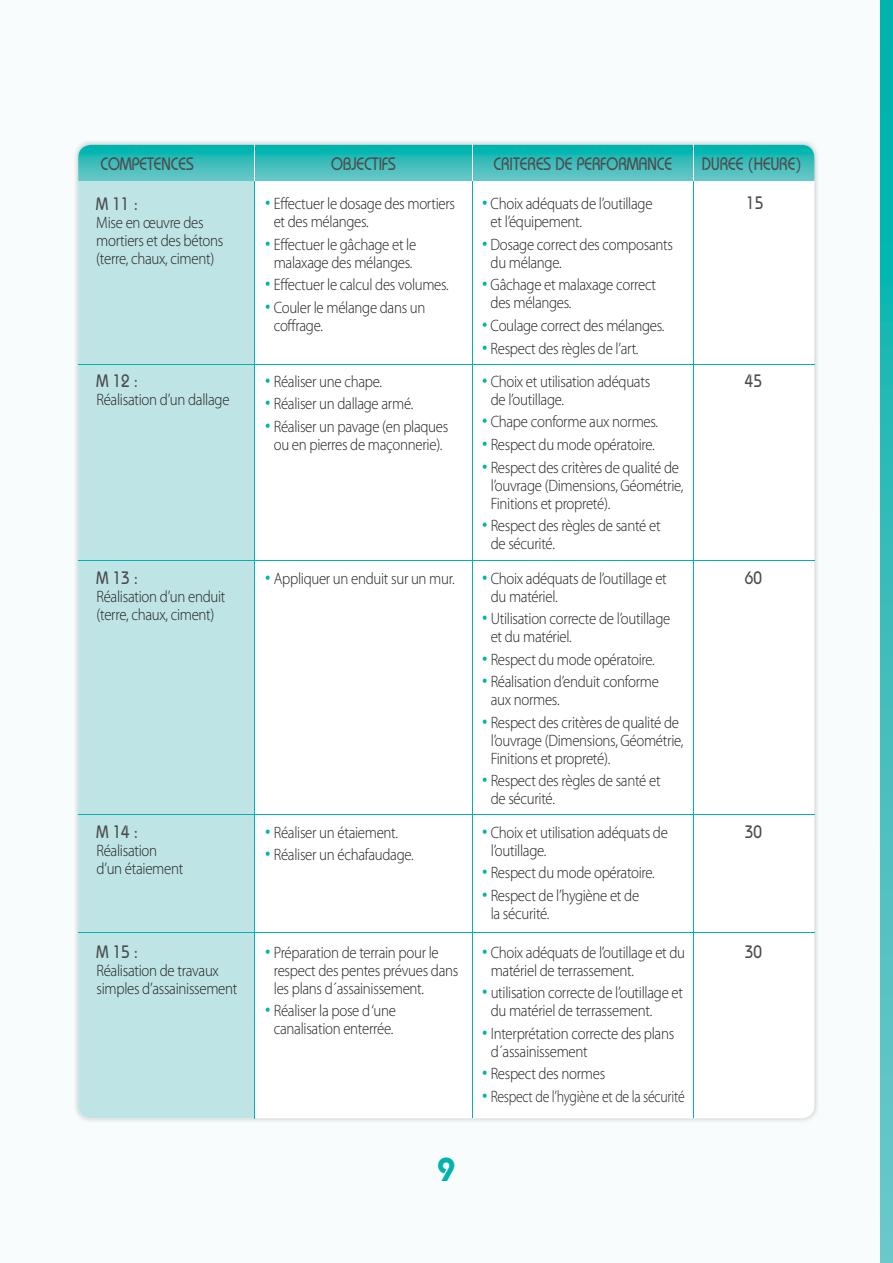
<style>
.page{position:relative;width:893px;height:1263px;background:#f9fcfd}
.page>*{position:absolute;margin:0;border:0;box-sizing:border-box;transform-origin:0 0}
.t1{font:600 33px "Bauhaus";color:#00b3ac}
.t2{font:500 18px "Bauhaus";color:#4c4c4e;scale:.85 1}
.t3{font:300 16.5px/18px "Myriad Pro";letter-spacing:-.02em;color:#231f20;scale:.9 1}
.t4{font:300 16.5px "Myriad Pro";letter-spacing:-.02em;color:#231f20;scale:.84 1}
.s1{font-size:24px;color:#00b3ac}
</style>
<div class="page">
<svg style="left:880px;top:0;width:13px;height:1263px;background:#36bdba"></svg>
<div style="left:78px;top:145px;width:736px;height:973px;background:#fff;border-radius:13px"></div>
<div style="left:78px;top:181px;width:176px;height:937px;background:#bee4e5"></div>
<hr style="left:693px;top:150px;width:1px;height:968px;background:#00b3ac">
<hr style="left:472px;top:150px;width:1px;height:968px;background:#00b3ac">
<hr style="left:254px;top:159px;width:1px;height:959px;background:#00b3ac">
<hr style="left:78px;top:364px;width:736px;height:1px;background:#00b3ac">
<hr style="left:78px;top:561px;width:736px;height:1px;background:#00b3ac">
<hr style="left:78px;top:814px;width:736px;height:1px;background:#00b3ac">
<hr style="left:78px;top:932px;width:736px;height:1px;background:#00b3ac">
<svg style="left:78px;top:145px;width:736px;height:36px;background:#35bdba"></svg>
<hr style="left:254px;top:145px;width:1px;height:36px;background:#fff">
<hr style="left:472px;top:145px;width:1px;height:36px;background:#fff">
<hr style="left:693px;top:145px;width:1px;height:36px;background:#fff">
<p class="t2" style="left:100px;top:157px;width:111px">COMPETENCES</p>
<p class="t2" style="left:493px;top:157px;width:212px">CRITERES DE PERFORMANCE</p>
<p class="t2" style="left:331px;top:157px;width:77px">OBJECTIFS</p>
<p class="t2" style="left:702px;top:158px;width:119px">DUREE (HEURE)</p>
<p class="t2" style="left:96px;top:197px;width:51px">M 11 :</p>
<p class="t3" style="left:96px;top:215px;width:143px">Mise en œuvre des mortiers et des bétons (terre, chaux, ciment)</p>
<p class="t2" style="left:97px;top:374px;width:51px">M 12 :</p>
<p class="t3" style="left:97px;top:392px;width:149px">Réalisation d’un dallage</p>
<p class="t2" style="left:97px;top:571px;width:51px">M 13 :</p>
<p class="t3" style="left:97px;top:589px;width:145px">Réalisation d’un enduit (terre, chaux, ciment)</p>
<p class="t2" style="left:97px;top:825px;width:51px">M 14 :</p>
<p class="t3" style="left:97px;top:843px;width:98px">Réalisation d’un étaiement</p>
<p class="t2" style="left:97px;top:945px;width:51px">M 15 :</p>
<p class="t3" style="left:97px;top:963px;width:158px">Réalisation de travaux simples d’assainissement</p>
<p class="t3" style="left:274px;top:197px;width:203px;text-indent:-9px"><span class="s1">•</span> Effectuer le dosage des mortiers et des mélanges.</p>
<p class="t3" style="left:265px;top:237px;width:170px;text-align:center"><span class="s1">•</span> Effectuer le gâchage et le malaxage des mélanges.</p>
<p class="t3" style="left:265px;top:278px;width:206px"><span class="s1">•</span> Effectuer le calcul des volumes.</p>
<p class="t3" style="left:274px;top:300px;width:170px;text-indent:-9px"><span class="s1">•</span> Couler le mélange dans un coffrage.</p>
<p class="t3" style="left:265px;top:374px;width:131px"><span class="s1">•</span> Réaliser une chape.</p>
<p class="t3" style="left:265px;top:397px;width:166px"><span class="s1">•</span> Réaliser un dallage armé.</p>
<p class="t3" style="left:265px;top:419px;width:205px;text-align:center"><span class="s1">•</span> Réaliser un pavage (en plaques ou en pierres de maçonnerie).</p>
<p class="t3" style="left:265px;top:571px;width:212px"><span class="s1">•</span> Appliquer un enduit sur un mur.</p>
<p class="t3" style="left:265px;top:825px;width:149px"><span class="s1">•</span> Réaliser un étaiement.</p>
<p class="t3" style="left:265px;top:847px;width:167px"><span class="s1">•</span> Réaliser un échafaudage.</p>
<p class="t3" style="left:274px;top:945px;width:207px;text-indent:-9px"><span class="s1">•</span> Préparation de terrain pour le respect des pentes prévues dans les plans d´assainissement.</p>
<p class="t3" style="left:265px;top:1003px;width:147px;text-align:center"><span class="s1">•</span> Réaliser la pose d ‘une canalisation enterrée.</p>
<h1 class="t1" style="left:437px;top:1158px;width:20px">9</h1>
<p class="t3" style="left:491px;top:197px;width:181px;text-indent:-9px"><span class="s1">•</span> Choix adéquats de l’outillage et l’équipement.</p>
<p class="t3" style="left:491px;top:237px;width:204px;text-indent:-9px"><span class="s1">•</span> Dosage correct des composants du mélange.</p>
<p class="t3" style="left:491px;top:278px;width:185px;text-indent:-9px"><span class="s1">•</span> Gâchage et malaxage correct des mélanges.</p>
<p class="t3" style="left:482px;top:318px;width:204px"><span class="s1">•</span> Coulage correct des mélanges.</p>
<p class="t3" style="left:482px;top:341px;width:175px"><span class="s1">•</span> Respect des règles de l’art.</p>
<p class="t3" style="left:491px;top:374px;width:179px;text-indent:-9px"><span class="s1">•</span> Choix et utilisation adéquats de l’outillage.</p>
<p class="t3" style="left:482px;top:415px;width:197px"><span class="s1">•</span> Chape conforme aux normes.</p>
<p class="t3" style="left:482px;top:437px;width:193px"><span class="s1">•</span> Respect du mode opératoire.</p>
<p class="t3" style="left:491px;top:460px;width:216px;text-indent:-9px"><span class="s1">•</span> Respect des critères de qualité de l’ouvrage (Dimensions, Géométrie,<br>Finitions et propreté).</p>
<p class="t3" style="left:491px;top:518px;width:190px;text-indent:-9px"><span class="s1">•</span> Respect des règles de santé et de sécurité.</p>
<p class="t3" style="left:491px;top:571px;width:197px;text-indent:-9px"><span class="s1">•</span> Choix adéquats de l’outillage et du matériel.</p>
<p class="t3" style="left:491px;top:611px;width:201px;text-indent:-9px"><span class="s1">•</span> Utilisation correcte de l’outillage et du matériel.</p>
<p class="t3" style="left:482px;top:652px;width:193px"><span class="s1">•</span> Respect du mode opératoire.</p>
<p class="t3" style="left:491px;top:674px;width:188px;text-indent:-9px"><span class="s1">•</span> Réalisation d’enduit conforme aux normes.</p>
<p class="t3" style="left:491px;top:715px;width:216px;text-indent:-9px"><span class="s1">•</span> Respect des critères de qualité de l’ouvrage (Dimensions, Géométrie,<br>Finitions et propreté).</p>
<p class="t3" style="left:491px;top:773px;width:190px;text-indent:-9px"><span class="s1">•</span> Respect des règles de santé et de sécurité.</p>
<p class="t3" style="left:491px;top:825px;width:198px;text-indent:-9px"><span class="s1">•</span> Choix et utilisation adéquats de l’outillage.</p>
<p class="t3" style="left:482px;top:865px;width:193px"><span class="s1">•</span> Respect du mode opératoire.</p>
<p class="t3" style="left:491px;top:888px;width:167px;text-indent:-9px"><span class="s1">•</span> Respect de l’hygiène et de la sécurité.</p>
<p class="t3" style="left:491px;top:945px;width:218px;text-indent:-9px"><span class="s1">•</span> Choix adéquats de l’outillage et du matériel de terrassement.</p>
<p class="t3" style="left:491px;top:985px;width:215px;text-indent:-9px"><span class="s1">•</span> utilisation correcte de l’outillage et du matériel de terrassement.</p>
<p class="t3" style="left:491px;top:1026px;width:205px;text-indent:-9px"><span class="s1">•</span> Interprétation correcte des plans d´assainissement</p>
<p class="t3" style="left:482px;top:1066px;width:138px"><span class="s1">•</span> Respect des normes</p>
<p class="t4" style="left:482px;top:1090px;width:243px"><span class="s1">•</span> Respect de l’hygiène et de la sécurité</p>
<p class="t2" style="left:746px;top:197px;width:22px">15</p>
<p class="t2" style="left:745px;top:374px;width:22px">45</p>
<p class="t2" style="left:745px;top:571px;width:22px">60</p>
<p class="t2" style="left:745px;top:825px;width:22px">30</p>
<p class="t2" style="left:745px;top:945px;width:22px">30</p>
</div>
